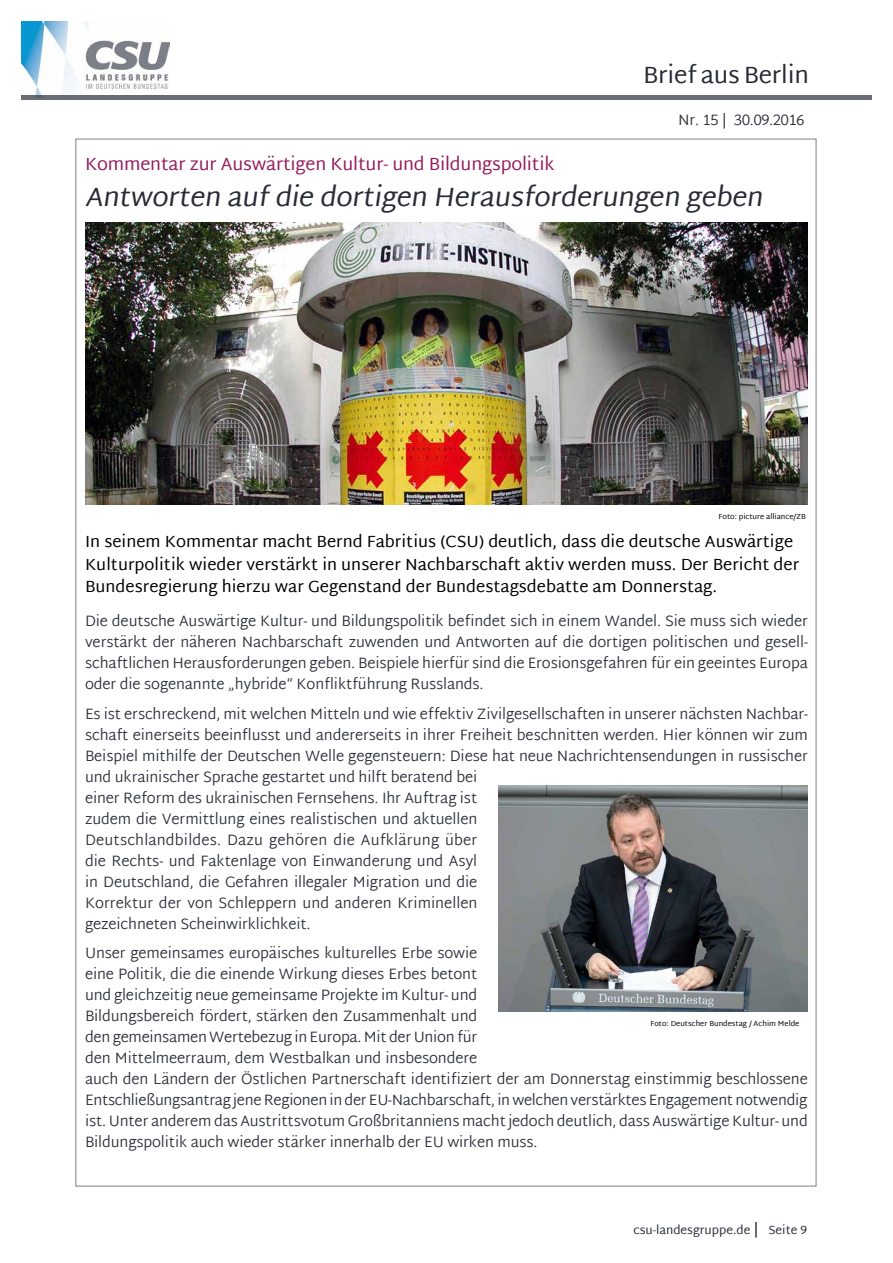
<style>
.page{position:relative;width:893px;height:1263px;background:#fff}
.page>*{position:absolute;margin:0;border:0;box-sizing:border-box;transform-origin:0 0}
._03_BaB_Ü_Fett_Artik{font:27px "Martel Sans";color:#282c36}
.t1{font:24px "Martel Sans";letter-spacing:-.01em;color:#282c36}
._03_BaB_Ü_Beere_Arti{font:18px "Martel Sans";letter-spacing:-.01em;color:#951d5e}
._03_BaB_Teaser{font:16.5px/22.5px "Martel Sans";color:#000}
._04_BaB_Fließtext{font:300 15px/21px "Martel Sans";letter-spacing:-.01em;color:#282c36}
.t2{font:12px "Martel Sans";color:#282c36}
._13_BaB_Rechtevermer{font:7.5px "Martel Sans";color:#000}
.s1{font-size:15px}
</style>
<div class="page">
<img style="left:21px;top:21px;width:149px;height:75px">
<hr style="left:21px;top:96px;width:851px;height:4px;background:#6a6d74">
<img style="left:85px;top:222px;width:723px;height:283px">
<img style="left:499px;top:786px;width:309px;height:225px">
<h2 class="t1" style="left:643px;top:61px;width:167px">Brief aus Berlin</h2>
<p class="_04_BaB_Fließtext" style="left:678px;top:110px;width:128px">Nr. 15 | 30.09.2016</p>
<p class="_03_BaB_Ü_Beere_Arti" style="left:85px;top:153px;width:471px">Kommentar zur Auswärtigen Kultur- und Bildungspolitik</p>
<p class="_03_BaB_Ü_Fett_Artik" style="left:85px;top:180px;width:685px">Antworten aufdie dortigen Herausforderungen geben</p>
<p class="_13_BaB_Rechtevermer" style="left:718px;top:512px;width:89px">Foto: picture alliance/ZB</p>
<p class="_03_BaB_Teaser" style="left:85px;top:530px;width:716px">In seinem Kommentar macht Bernd Fabritius (CSU) deutlich, dass die deutsche Auswärtige<br>Kulturpolitik wieder verstärkt in unserer Nachbarschaft aktiv werden muss. Der Bericht der<br>Bundesregierung hierzu war Gegenstand der Bundestagsdebatte am Donnerstag.</p>
<p class="_04_BaB_Fließtext" style="left:85px;top:611px;width:724px;text-align:justify">Die deutsche Auswärtige Kultur- und Bildungspolitik befindet sich in einem Wandel. Sie muss sich wieder verstärkt der näheren Nachbarschaft zuwenden und Antworten auf die dortigen politischen und gesell&shy;schaftlichen Herausforderungen geben. Beispiele hierfür sind die Erosionsgefahren für ein geeintes Europa oder die sogenannte „hybride“ Konfliktführung Russlands.</p>
<p class="_04_BaB_Fließtext" style="left:85px;top:704px;width:724px">Es ist erschreckend, mit welchen Mitteln und wie effektiv Zivilgesellschaften in unserer nächsten Nachbar&shy;schaft einerseits beeinflusst und andererseits in ihrer Freiheit beschnitten werden. Hier können wir zum Beispiel mithilfe der Deutschen Welle gegensteuern: Diese hat neue Nachrichtensendungen in russischer und ukrainischer Sprache gestartet und hilft beratend bei<br>einer Reform des ukrainischen Fernsehens. Ihr Auftrag ist<br>zudem die Vermittlung eines realistischen und aktuellen<br>Deutschlandbildes. Dazu gehören die Aufklärung über<br>die Rechts- und Faktenlage von Einwanderung und Asyl<br>in Deutschland, die Gefahren illegaler Migration und die<br>Korrektur der von Schleppern und anderen Kriminellen<br>gezeichneten Scheinwirklichkeit.</p>
<p class="_04_BaB_Fließtext" style="left:85px;top:943px;width:724px">Unser gemeinsames europäisches kulturelles Erbe sowie<br>eine Politik, die die einende Wirkung dieses Erbes betont<br>und gleichzeitig neue gemeinsame Projekte im Kultur- und<br>Bildungsbereich fördert, stärken den Zusammenhalt und<br>den gemeinsamen Wertebezug in Europa. Mit der Union für<br>den Mittelmeerraum, dem Westbalkan und insbesondere<br>auch den Ländern der Östlichen Partnerschaft identifiziert der am Donnerstag einstimmig beschlossene Entschließungsantrag jene Regionen in der EU-Nachbarschaft, in welchen verstärktes Engagement notwendig ist. Unter anderem das Austrittsvotum Großbritanniens macht jedoch deutlich, dass Auswärtige Kultur- und Bildungspolitik auch wieder stärker innerhalb der EU wirken muss.</p>
<p class="_13_BaB_Rechtevermer" style="left:650px;top:1019px;width:151px">Foto: Deutscher Bundestag / Achim Melde</p>
<p class="t2" style="left:633px;top:1223px;width:175px">csu-landesgruppe.de <span class="s1">|</span> Seite 9</p>
</div>
